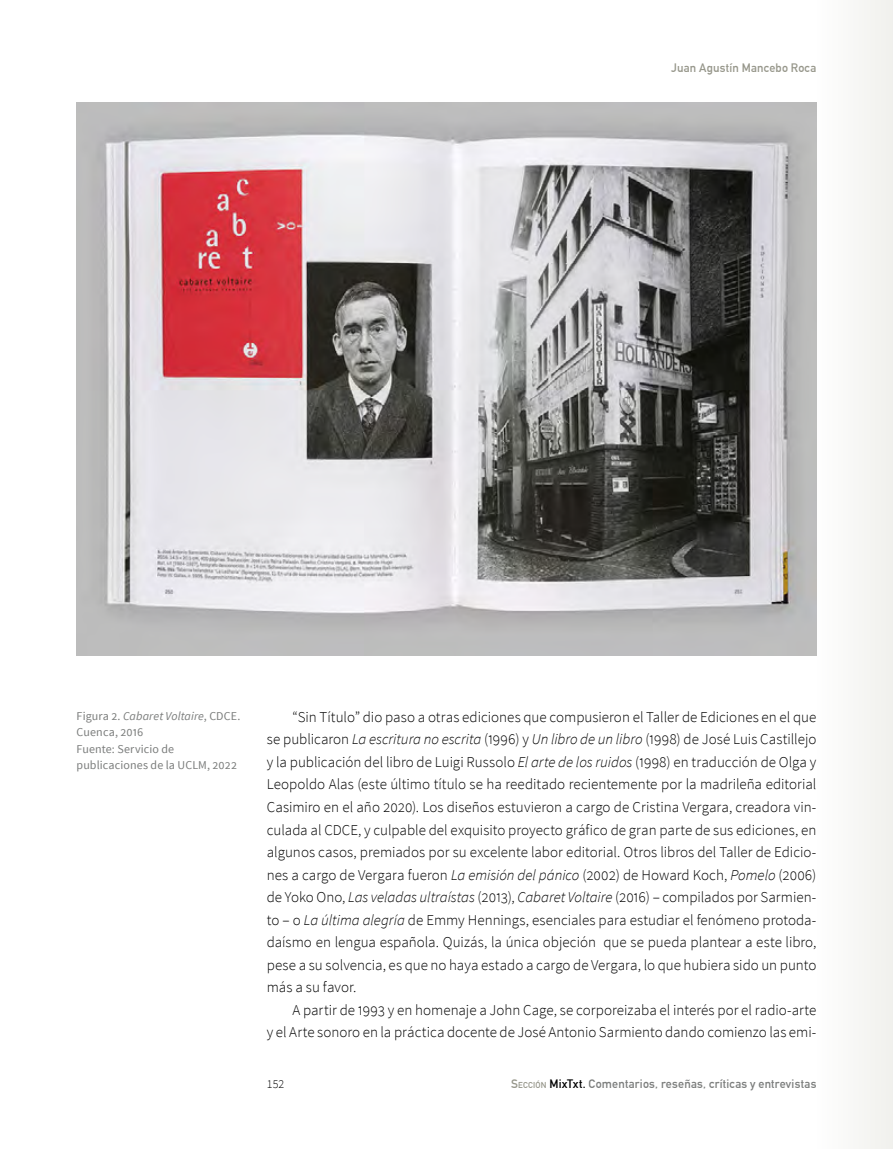
<style>
.page{position:relative;width:893px;height:1149px;background:#fff}
.page>*{position:absolute;margin:0;border:0;box-sizing:border-box;transform-origin:0 0}
.t1{font:300 15px/22.5px "Source Sans Pro";color:#000;text-align:justify}
.t2{font:12px/16.5px "Source Sans Pro";letter-spacing:.01em;color:#7b7d7c}
.t3{font:700 12px "DIN Alternate";letter-spacing:.02em;color:#7b7d7c}
.t4{font:700 12px "DIN Alternate";letter-spacing:.015em;color:#96968a}
.t5{font:300 12px "Source Sans Pro";color:#000}
.s1{font-style:italic}
.s2{color:#96968a}
.s3{font-size:8.4px;color:#96968a}
.s4{color:#000}
</style>
<div class="page">
<div style="left:817px;top:0;width:76px;height:1148px;background:#f7f7f5"></div>
<img style="left:77px;top:102px;width:739px;height:553px">
<p class="t4" style="left:671px;top:59px;width:147px">Juan Agustín Mancebo Roca</p>
<p class="t2" style="left:77px;top:707px;width:165px">Figura 2. <span class="s1">Cabaret Voltaire</span>, CDCE.<br>Cuenca, 2016<br>Fuente: Servicio de publicaciones de la UCLM, 2022</p>
<p class="t1" style="left:267px;top:705px;width:551px;text-indent:26px">“Sin Título” dio paso a otras ediciones que compusieron el Taller de Ediciones en el que se publicaron <span class="s1">La escritura no escrita</span> (1996) y <span class="s1">Un libro de un libro</span> (1998) de José Luis Castillejo y la publicación del libro de Luigi Russolo <span class="s1">El arte de los ruidos</span> (1998) en traducción de Olga y Leopoldo Alas (este último título se ha reeditado recientemente por la madrileña editorial Casimiro en el año 2020). Los diseños estuvieron a cargo de Cristina Vergara, creadora vin&shy;culada al CDCE, y culpable del exquisito proyecto gráfico de gran parte de sus ediciones, en algunos casos, premiados por su excelente labor editorial. Otros libros del Taller de Edicio&shy;nes a cargo de Vergara fueron <span class="s1">La emisión del pánico</span> (2002) de Howard Koch, <span class="s1">Pomelo</span> (2006) de Yoko Ono, <span class="s1">Las veladas ultraístas</span> (2013), <span class="s1">Cabaret Voltaire</span> (2016) – compilados por Sarmien&shy;to – o <span class="s1">La última alegría</span> de Emmy Hennings, esenciales para estudiar el fenómeno protoda&shy;daísmo en lengua española. Quizás, la única objeción que se pueda plantear a este libro, pese a su solvencia, es que no haya estado a cargo de Vergara, lo que hubiera sido un punto más a su favor.</p>
<p class="t1" style="left:267px;top:998px;width:551px;text-align:right">A partir de 1993 y en homenaje a John Cage, se corporeizaba el interés por el radio-arte<br>y el Arte sonoro en la práctica docente de José Antonio Sarmiento dando comienzo las emi-</p>
<p class="t5" style="left:267px;top:1076px;width:19px">152</p>
<p class="t3" style="left:511px;top:1074px;width:307px"><span class="s2">S</span><span class="s3">ECCIÓN</span> <span class="s4">MixTxt.</span> Comentarios, reseñas, críticas y entrevistas</p>
</div>
